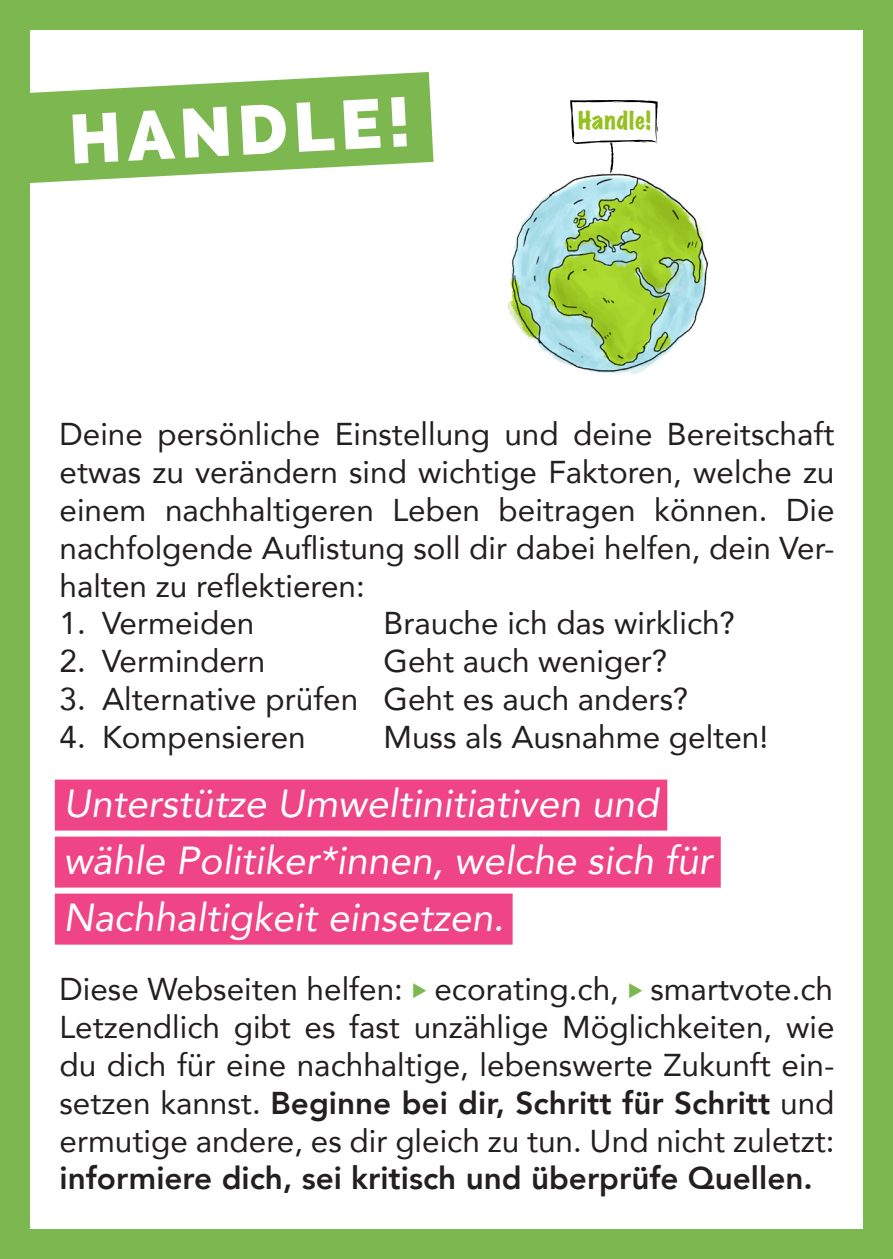
<style>
.page{position:relative;width:893px;height:1259px;background:#fff}
.page>*{position:absolute;margin:0;border:0;box-sizing:border-box;transform-origin:0 0}
.t1{font:800 69px "Raleway";color:#fff}
.t2{font:italic 39px "Avenir";color:#fff}
.t3{font:31.5px/37.8px "Avenir";color:#231f20;text-align:justify}
.t4{font:expanded 22.5px "Marker Felt";letter-spacing:.035em;color:#96c021}
.s1{color:#7db750}
.s2{font-weight:800}
</style>
<div class="page">
<div style="left:0;top:0;width:893px;height:1259px;border:30px solid #7db750"></div>
<svg style="left:0;top:22px;width:526px;height:213px"></svg>
<div style="left:55px;top:779px;width:612px;height:51px;background:#ef4586"></div>
<div style="left:55px;top:836px;width:666px;height:51px;background:#ef4586"></div>
<div style="left:55px;top:893px;width:458px;height:51px;background:#ef4586"></div>
<img style="left:488px;top:72px;width:220px;height:302px">
<svg style="left:570px;top:100px;width:88px;height:73px"></svg>
<p class="t1" style="left:67px;top:100px;width:343px;rotate:-3deg">HANDLE!</p>
<p class="t4" style="left:578px;top:102px;width:74px">Handle!</p>
<p class="t3" style="left:60px;top:414px;width:776px">Deine persönliche Einstellung und deine Bereitschaft etwas zu verändern sind wichtige Faktoren, welche zu einem nachhaltigeren Leben beitragen können. Die nachfolgende Auflistung soll dir dabei helfen, dein Ver&shy;halten zu reflektieren:</p>
<p class="t3" style="left:60px;top:603px;width:196px">1. Vermeiden</p>
<p class="t3" style="left:384px;top:603px;width:353px">Brauche ich das wirklich?</p>
<p class="t3" style="left:60px;top:641px;width:207px">2. Vermindern</p>
<p class="t3" style="left:384px;top:641px;width:285px">Geht auch weniger?</p>
<p class="t3" style="left:60px;top:679px;width:630px">3. Alternative prüfen Geht es auch anders?</p>
<p class="t3" style="left:60px;top:717px;width:248px">4. Kompensieren</p>
<p class="t3" style="left:384px;top:717px;width:386px">Muss als Ausnahme gelten!</p>
<p class="t2" style="left:63px;top:779px;width:597px">Unterstütze Umweltinitiativen und</p>
<p class="t2" style="left:63px;top:836px;width:650px">wähle Politiker*innen, welche sich für</p>
<p class="t2" style="left:63px;top:893px;width:442px">Nachhaltigkeit einsetzen.</p>
<p class="t3" style="left:60px;top:969px;width:775px">Diese Webseiten helfen: <span class="s1">◆</span> ecorating.ch, <span class="s1">◆</span> smartvote.ch</p>
<p class="t3" style="left:60px;top:1007px;width:776px">Letzendlich gibt es fast unzählige Möglichkeiten, wie du dich für eine nachhaltige, lebenswerte Zukunft ein&shy;setzen kannst. <span class="s2">Beginne bei dir, Schritt für Schritt</span> und ermutige andere, es dir gleich zu tun. Und nicht zuletzt: <span class="s2">informiere dich, sei kritisch und überprüfe Quellen.</span></p>
</div>
